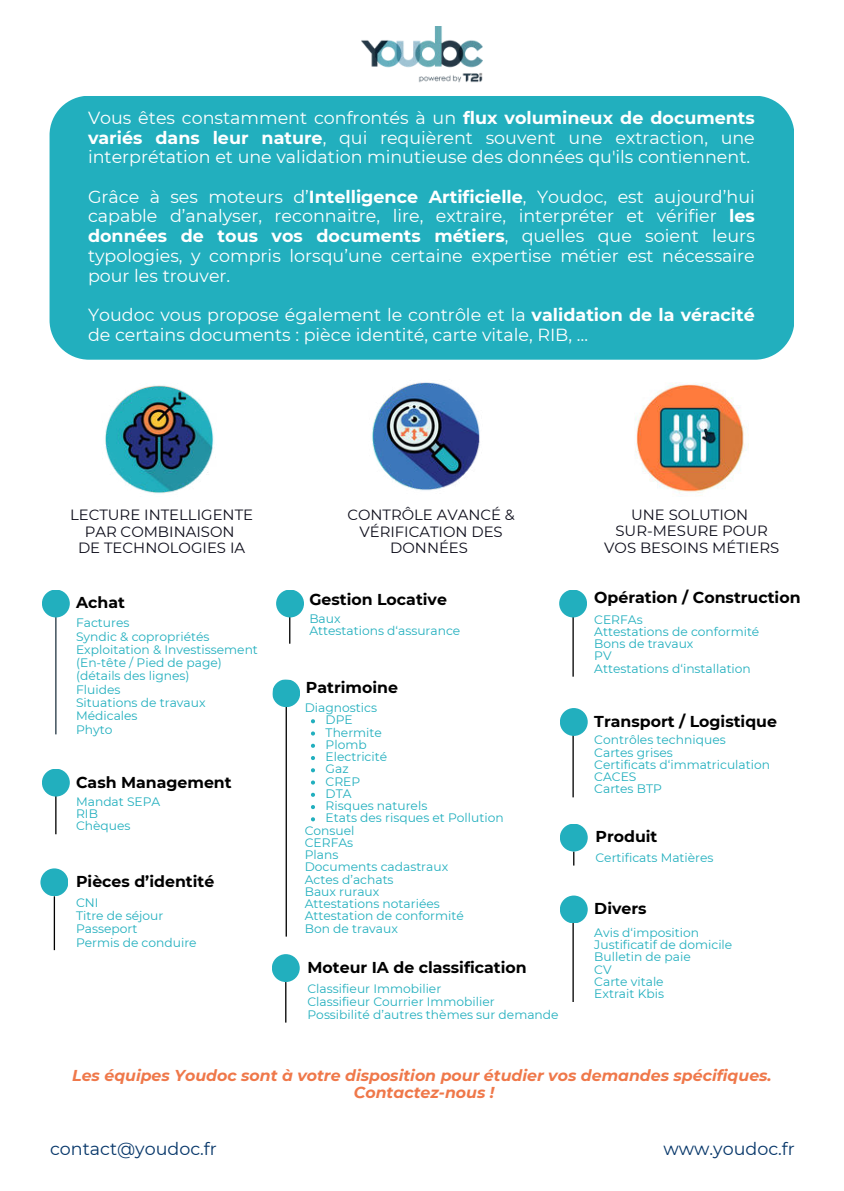
<style>
.page{position:relative;width:844px;height:1191px;background:#fff}
.page>*{position:absolute;margin:0;border:0;box-sizing:border-box;transform-origin:0 0}
.t1{font:17.5px/19.6px "Montserrat";color:#fff;text-align:justify}
.t2{font:17.5px "Montserrat";color:#063669}
.t3{font:700 15.75px "Montserrat";color:#000}
.t4{font:italic 700 15.75px/17.2px "Montserrat";color:#ef784a;text-align:center}
.t5{font:14.88px/16.6px "Montserrat";color:#0e0e1b;text-align:center}
.t6{font:12.25px/12.2px "Montserrat";color:#22afbe}
.s1{font-weight:700}
</style>
<div class="page">
<img style="left:361px;top:26px;width:121px;height:57px">
<img style="left:105px;top:385px;width:109px;height:109px">
<img style="left:635px;top:382px;width:112px;height:114px">
<img style="left:372px;top:382px;width:108px;height:109px">
<div style="left:50px;top:96px;width:744px;height:264px;background:#22afbe"></div>
<hr style="left:55px;top:616px;width:1px;height:118px;background:#263946">
<div style="left:42px;top:589px;width:28px;height:28px;background:#22afbe;border-radius:50%"></div>
<hr style="left:55px;top:794px;width:1px;height:40px;background:#000">
<div style="left:42px;top:768px;width:28px;height:28px;background:#22afbe;border-radius:50%"></div>
<hr style="left:54px;top:896px;width:1px;height:54px;background:#000">
<div style="left:40px;top:868px;width:28px;height:28px;background:#22afbe;border-radius:50%"></div>
<hr style="left:289px;top:612px;width:1px;height:31px;background:#000">
<div style="left:276px;top:589px;width:28px;height:28px;background:#22afbe;border-radius:50%"></div>
<hr style="left:285px;top:693px;width:2px;height:243px;background:#000">
<svg style="left:311px;top:719px;width:4px;height:4px"></svg>
<svg style="left:311px;top:731px;width:4px;height:4px"></svg>
<svg style="left:311px;top:743px;width:4px;height:4px"></svg>
<svg style="left:311px;top:756px;width:4px;height:4px"></svg>
<svg style="left:311px;top:768px;width:4px;height:4px"></svg>
<svg style="left:311px;top:780px;width:4px;height:4px"></svg>
<svg style="left:311px;top:792px;width:4px;height:4px"></svg>
<svg style="left:311px;top:805px;width:4px;height:4px"></svg>
<svg style="left:311px;top:817px;width:4px;height:4px"></svg>
<svg style="left:272px;top:679px;width:28px;height:28px"></svg>
<hr style="left:572px;top:603px;width:1px;height:73px;background:#000">
<div style="left:559px;top:589px;width:28px;height:28px;background:#22afbe;border-radius:50%"></div>
<hr style="left:572px;top:729px;width:1px;height:68px;background:#000">
<div style="left:559px;top:708px;width:28px;height:28px;background:#22afbe;border-radius:50%"></div>
<hr style="left:572px;top:918px;width:1px;height:84px;background:#000">
<div style="left:559px;top:895px;width:28px;height:28px;background:#22afbe;border-radius:50%"></div>
<svg style="left:573px;top:851px;width:1px;height:14px"></svg>
<div style="left:559px;top:823px;width:28px;height:28px;background:#22afbe;border-radius:50%"></div>
<hr style="left:285px;top:982px;width:1px;height:40px;background:#000">
<div style="left:272px;top:954px;width:28px;height:28px;background:#22afbe;border-radius:50%"></div>
<h1 class="t1" style="left:88px;top:107px;width:668px">Vous êtes constamment confrontés à un <span class="s1">flux volumineux de documents variés dans leur nature</span>, qui requièrent souvent une extraction, une interprétation et une validation minutieuse des données qu'ils contiennent.</h1>
<p class="t1" style="left:88px;top:186px;width:668px">Grâce à ses moteurs d’<span class="s1">Intelligence Artificielle</span>, Youdoc, est aujourd’hui capable d’analyser, reconnaitre, lire, extraire, interpréter et vérifier <span class="s1">les données de tous vos documents métiers</span>, quelles que soient leurs typologies, y compris lorsqu’une certaine expertise métier est nécessaire pour les trouver.</p>
<h1 class="t1" style="left:88px;top:304px;width:668px">Youdoc vous propose également le contrôle et la <span class="s1">validation de la véracité </span>de certains documents : pièce identité, carte vitale, RIB, …</h1>
<p class="t5" style="left:70px;top:505px;width:185px">LECTURE INTELLIGENTE<br>PAR COMBINAISON<br>DE TECHNOLOGIES IA</p>
<p class="t5" style="left:347px;top:506px;width:169px">CONTRÔLE AVANCÉ &amp;<br>VÉRIFICATION DES<br>DONNÉES</p>
<p class="t5" style="left:604px;top:505px;width:176px">UNE SOLUTION<br>SUR-MESURE POUR<br>VOS BESOINS MÉTIERS</p>
<p class="t3" style="left:76px;top:591px;width:50px">Achat</p>
<p class="t6" style="left:76px;top:616px;width:183px;line-height:13.3px">Factures<br>Syndic &amp; copropriétés<br>Exploitation &amp; Investissement (En-tête / Pied de page) (détails des lignes)<br>Fluides<br>Situations de travaux<br>Médicales<br>Phyto</p>
<p class="t3" style="left:76px;top:771px;width:157px">Cash Management</p>
<p class="t6" style="left:76px;top:795px;width:86px">Mandat SEPA<br>RIB<br>Chèques</p>
<p class="t3" style="left:76px;top:870px;width:140px">Pièces d’identité</p>
<p class="t6" style="left:76px;top:895px;width:122px;line-height:13.3px">CNI<br>Titre de séjour<br>Passeport<br>Permis de conduire</p>
<p class="t3" style="left:309px;top:588px;width:139px">Gestion Locative</p>
<p class="t6" style="left:309px;top:611px;width:152px">Baux<br>Attestations d‘assurance</p>
<p class="t3" style="left:306px;top:675px;width:94px">Patrimoine</p>
<p class="t6" style="left:305px;top:701px;width:74px">Diagnostics</p>
<p class="t6" style="left:325px;top:713px;width:29px">DPE</p>
<p class="t6" style="left:325px;top:725px;width:58px">Thermite</p>
<p class="t6" style="left:325px;top:738px;width:43px">Plomb</p>
<p class="t6" style="left:325px;top:750px;width:63px">Electricité</p>
<p class="t6" style="left:325px;top:762px;width:24px">Gaz</p>
<p class="t6" style="left:325px;top:774px;width:36px">CREP</p>
<p class="t6" style="left:325px;top:787px;width:27px">DTA</p>
<p class="t6" style="left:325px;top:799px;width:103px">Risques naturels</p>
<p class="t6" style="left:325px;top:811px;width:179px">Etats des risques et Pollution</p>
<p class="t6" style="left:305px;top:823px;width:51px">Consuel</p>
<p class="t6" style="left:305px;top:836px;width:50px">CERFAs</p>
<p class="t6" style="left:305px;top:848px;width:35px">Plans</p>
<p class="t6" style="left:305px;top:860px;width:145px">Documents cadastraux</p>
<p class="t6" style="left:305px;top:872px;width:90px">Actes d’achats</p>
<p class="t6" style="left:305px;top:885px;width:76px">Baux ruraux</p>
<p class="t6" style="left:305px;top:897px;width:136px">Attestations notariées</p>
<p class="t6" style="left:305px;top:909px;width:160px">Attestation de conformité</p>
<p class="t6" style="left:305px;top:921px;width:95px">Bon de travaux</p>
<p class="t3" style="left:307px;top:955px;width:221px">Moteur IA de classification</p>
<p class="t6" style="left:307px;top:981px;width:252px;line-height:13.3px">Classifieur Immobilier<br>Classifieur Courrier Immobilier<br>Possibilité d’autres thèmes sur demande</p>
<p class="t3" style="left:594px;top:586px;width:208px">Opération / Construction</p>
<p class="t6" style="left:594px;top:613px;width:166px">CERFAs<br>Attestations de conformité<br>Bons de travaux<br>PV<br>Attestations d‘installation</p>
<p class="t3" style="left:594px;top:709px;width:184px">Transport / Logistique</p>
<p class="t6" style="left:594px;top:733px;width:177px">Contrôles techniques<br>Cartes grises<br>Certificats d‘immatriculation<br>CACES<br>Cartes BTP</p>
<p class="t3" style="left:595px;top:825px;width:63px">Produit</p>
<p class="t6" style="left:595px;top:851px;width:120px">Certificats Matières</p>
<p class="t3" style="left:594px;top:897px;width:54px">Divers</p>
<p class="t6" style="left:594px;top:925px;width:139px">Avis d‘imposition<br>Justificatif de domicile<br>Bulletin de paie<br>CV<br>Carte vitale<br>Extrait Kbis</p>
<p class="t4" style="left:72px;top:1065px;width:701px">Les équipes Youdoc sont à votre disposition pour étudier vos demandes spécifiques.<br>Contactez-nous !</p>
<h1 class="t2" style="left:50px;top:1136px;width:168px">contact@youdoc.fr</h1>
<h1 class="t2" style="left:663px;top:1136px;width:133px">www.youdoc.fr</h1>
</div>
